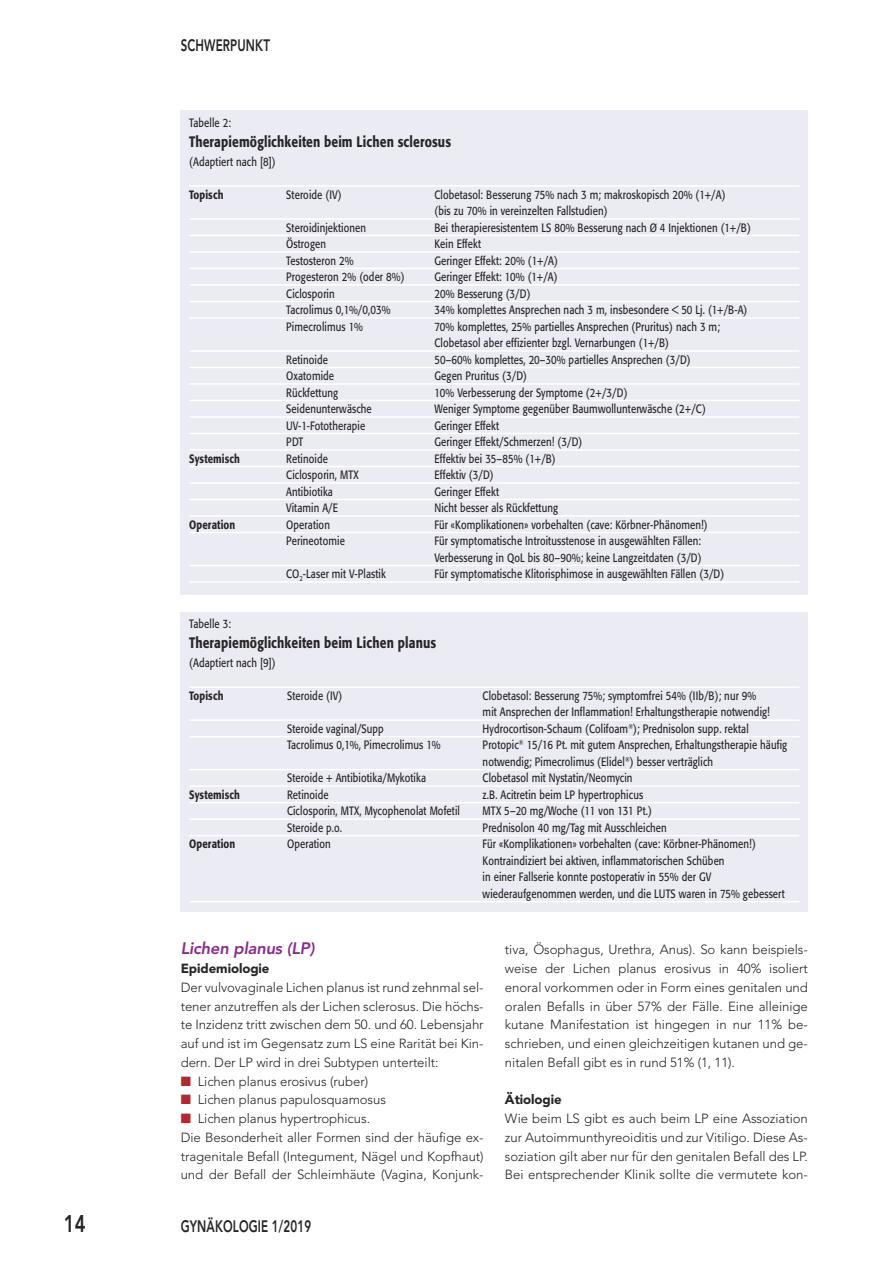
<style>
.page{position:relative;width:893px;height:1263px;background:#fff}
.page>*{position:absolute;margin:0;border:0;box-sizing:border-box;transform-origin:0 0}
.t1{font:800 24px "Avenir";color:#272526;scale:.77 1}
.t2{font:800 16.5px "Avenir";letter-spacing:.01em;color:#272526;scale:.7 1}
.t3{font:italic 800 16.5px "Avenir";letter-spacing:-.01em;color:#8b2a8b}
.t4{font:500 15px "Formata";letter-spacing:.01em;color:#272526;scale:.8 1}
.t5{font:300 13.2px/18.8px "Avenir";letter-spacing:-.005em;color:#272526;text-align:justify}
.t6{font:900 13.2px "Avenir";letter-spacing:-.005em;color:#272526}
.t7{font:12px/16.5px "Formata";letter-spacing:.01em;color:#272526;scale:.8 1}
.t8{font:500 12px "Formata";letter-spacing:.01em;color:#272526;scale:.8 1}
.s1{color:#b4272d}
</style>
<div class="page">
<div style="left:181px;top:111px;width:627px;height:484px;background:#ebebf4"></div>
<hr style="left:189px;top:185px;width:610px;height:2px;background:#fff">
<hr style="left:189px;top:218px;width:610px;height:2px;background:#fff">
<hr style="left:189px;top:235px;width:610px;height:1px;background:#fff">
<hr style="left:189px;top:251px;width:610px;height:2px;background:#fff">
<hr style="left:189px;top:268px;width:610px;height:1px;background:#fff">
<hr style="left:189px;top:284px;width:610px;height:2px;background:#fff">
<hr style="left:189px;top:301px;width:610px;height:1px;background:#fff">
<hr style="left:189px;top:317px;width:610px;height:2px;background:#fff">
<hr style="left:189px;top:350px;width:610px;height:2px;background:#fff">
<hr style="left:189px;top:367px;width:610px;height:1px;background:#fff">
<hr style="left:189px;top:383px;width:610px;height:2px;background:#fff">
<hr style="left:189px;top:400px;width:610px;height:1px;background:#fff">
<hr style="left:189px;top:416px;width:610px;height:2px;background:#fff">
<hr style="left:189px;top:433px;width:610px;height:1px;background:#fff">
<hr style="left:189px;top:449px;width:610px;height:2px;background:#fff">
<hr style="left:189px;top:466px;width:610px;height:1px;background:#fff">
<hr style="left:189px;top:482px;width:610px;height:2px;background:#fff">
<hr style="left:189px;top:499px;width:610px;height:1px;background:#fff">
<hr style="left:189px;top:515px;width:610px;height:2px;background:#fff">
<hr style="left:189px;top:532px;width:610px;height:1px;background:#fff">
<hr style="left:189px;top:565px;width:610px;height:1px;background:#fff">
<hr style="left:189px;top:581px;width:610px;height:2px;background:#fff">
<div style="left:181px;top:612px;width:627px;height:300px;background:#ebebf4"></div>
<hr style="left:189px;top:686px;width:610px;height:2px;background:#fff">
<hr style="left:189px;top:719px;width:610px;height:2px;background:#fff">
<hr style="left:189px;top:736px;width:610px;height:1px;background:#fff">
<hr style="left:189px;top:769px;width:610px;height:1px;background:#fff">
<hr style="left:189px;top:785px;width:610px;height:2px;background:#fff">
<hr style="left:189px;top:802px;width:610px;height:1px;background:#fff">
<hr style="left:189px;top:818px;width:610px;height:2px;background:#fff">
<hr style="left:189px;top:835px;width:610px;height:1px;background:#fff">
<hr style="left:189px;top:901px;width:610px;height:1px;background:#fff">
<h2 class="t2" style="left:181px;top:32px;width:129px">SCHWERPUNKT</h2>
<p class="t7" style="left:189px;top:116px;width:54px">Tabelle 2:</p>
<p class="t4" style="left:189px;top:135px;width:329px">Therapiemöglichkeiten beim Lichen sclerosus</p>
<p class="t7" style="left:189px;top:154px;width:110px">(Adaptiert nach [8])</p>
<p class="t8" style="left:189px;top:189px;width:44px">Topisch</p>
<p class="t7" style="left:286px;top:187px;width:71px">Steroide (IV)</p>
<p class="t7" style="left:434px;top:187px;width:365px">Clobetasol: Besserung 75% nach 3 m; makroskopisch 20% (1+/A) (bis zu 70% in vereinzelten Fallstudien)</p>
<p class="t7" style="left:286px;top:220px;width:101px">Steroidinjektionen</p>
<p class="t7" style="left:434px;top:220px;width:397px">Bei therapieresistentem LS 80% Besserung nach Ø 4 Injektionen (1+/B)</p>
<p class="t7" style="left:286px;top:237px;width:51px">Östrogen</p>
<p class="t7" style="left:434px;top:237px;width:60px">Kein Effekt</p>
<p class="t7" style="left:286px;top:253px;width:86px">Testosteron 2%</p>
<p class="t7" style="left:434px;top:253px;width:156px">Geringer Effekt: 20% (1+/A)</p>
<p class="t7" style="left:286px;top:270px;width:149px">Progesteron 2% (oder 8%)</p>
<p class="t7" style="left:434px;top:270px;width:155px">Geringer Effekt: 10% (1+/A)</p>
<p class="t7" style="left:286px;top:286px;width:62px">Ciclosporin</p>
<p class="t7" style="left:434px;top:286px;width:122px">20% Besserung (3/D)</p>
<p class="t7" style="left:286px;top:303px;width:132px">Tacrolimus 0,1%/0,03%</p>
<p class="t7" style="left:434px;top:303px;width:393px">34% komplettes Ansprechen nach 3 m, insbesondere &lt; 50 Lj. (1+/B-A)</p>
<p class="t7" style="left:286px;top:319px;width:97px">Pimecrolimus 1%</p>
<p class="t7" style="left:434px;top:319px;width:358px">70% komplettes, 25% partielles Ansprechen (Pruritus) nach 3 m;<br>Clobetasol aber effizienter bzgl. Vernarbungen (1+/B)</p>
<p class="t7" style="left:286px;top:352px;width:54px">Retinoide</p>
<p class="t7" style="left:434px;top:352px;width:322px">50–60% komplettes, 20–30% partielles Ansprechen (3/D)</p>
<p class="t7" style="left:286px;top:369px;width:61px">Oxatomide</p>
<p class="t7" style="left:434px;top:369px;width:117px">Gegen Pruritus (3/D)</p>
<p class="t7" style="left:286px;top:385px;width:66px">Rückfettung</p>
<p class="t7" style="left:434px;top:385px;width:243px">10% Verbesserung der Symptome (2+/3/D)</p>
<p class="t7" style="left:286px;top:402px;width:108px">Seidenunterwäsche</p>
<p class="t7" style="left:434px;top:402px;width:341px">Weniger Symptome gegenüber Baumwollunterwäsche (2+/C)</p>
<p class="t7" style="left:286px;top:418px;width:100px">UV-1-Fototherapie</p>
<p class="t7" style="left:434px;top:418px;width:82px">Geringer Effekt</p>
<p class="t7" style="left:286px;top:435px;width:23px">PDT</p>
<p class="t7" style="left:434px;top:435px;width:186px">Geringer Effekt/Schmerzen! (3/D)</p>
<p class="t8" style="left:189px;top:453px;width:65px">Systemisch</p>
<p class="t7" style="left:286px;top:451px;width:54px">Retinoide</p>
<p class="t7" style="left:434px;top:451px;width:153px">Effektiv bei 35–85% (1+/B)</p>
<p class="t7" style="left:286px;top:468px;width:92px">Ciclosporin, MTX</p>
<p class="t7" style="left:434px;top:468px;width:76px">Effektiv (3/D)</p>
<p class="t7" style="left:286px;top:484px;width:60px">Antibiotika</p>
<p class="t7" style="left:434px;top:484px;width:82px">Geringer Effekt</p>
<p class="t7" style="left:286px;top:501px;width:66px">Vitamin A/E</p>
<p class="t7" style="left:434px;top:501px;width:156px">Nicht besser als Rückfettung</p>
<p class="t8" style="left:189px;top:519px;width:59px">Operation</p>
<p class="t7" style="left:286px;top:517px;width:56px">Operation</p>
<p class="t7" style="left:434px;top:517px;width:343px">Für «Komplikationen» vorbehalten (cave: Körbner-Phänomen!)</p>
<p class="t7" style="left:286px;top:534px;width:75px">Perineotomie</p>
<p class="t7" style="left:434px;top:534px;width:335px">Für symptomatische Introitusstenose in ausgewählten Fällen:<br>Verbesserung in QoL bis 80–90%; keine Langzeitdaten (3/D)</p>
<p class="t7" style="left:286px;top:567px;width:126px">CO<sub>2</sub>-Laser mit V-Plastik</p>
<p class="t7" style="left:434px;top:567px;width:364px">Für symptomatische Klitorisphimose in ausgewählten Fällen (3/D)</p>
<p class="t7" style="left:189px;top:617px;width:54px">Tabelle 3:</p>
<p class="t4" style="left:189px;top:636px;width:310px">Therapiemöglichkeiten beim Lichen planus</p>
<p class="t7" style="left:189px;top:655px;width:110px">(Adaptiert nach [9])</p>
<p class="t8" style="left:189px;top:690px;width:44px">Topisch</p>
<p class="t7" style="left:287px;top:688px;width:71px">Steroide (IV)</p>
<p class="t7" style="left:483px;top:688px;width:361px">Clobetasol: Besserung 75%; symptomfrei 54% (IIb/B); nur 9% mit Ansprechen der Inflammation! Erhaltungstherapie notwendig!</p>
<p class="t7" style="left:287px;top:721px;width:123px">Steroide vaginal/Supp</p>
<p class="t7" style="left:483px;top:721px;width:334px">Hydrocortison-Schaum (Colifoam<sup>®</sup>); Prednisolon supp. rektal</p>
<p class="t7" style="left:287px;top:738px;width:193px">Tacrolimus 0,1%, Pimecrolimus 1%</p>
<p class="t7" style="left:483px;top:738px;width:382px">Protopic<sup>®</sup> 15/16 Pt. mit gutem Ansprechen, Erhaltungstherapie häufig notwendig; Pimecrolimus (Elidel<sup>®</sup>) besser verträglich</p>
<p class="t7" style="left:287px;top:771px;width:175px">Steroide + Antibiotika/Mykotika</p>
<p class="t7" style="left:483px;top:771px;width:189px">Clobetasol mit Nystatin/Neomycin</p>
<p class="t8" style="left:189px;top:789px;width:65px">Systemisch</p>
<p class="t7" style="left:287px;top:787px;width:54px">Retinoide</p>
<p class="t7" style="left:483px;top:787px;width:202px">z.B. Acitretin beim LP hypertrophicus</p>
<p class="t7" style="left:287px;top:804px;width:218px">Ciclosporin, MTX, Mycophenolat Mofetil</p>
<p class="t7" style="left:483px;top:804px;width:213px">MTX 5–20 mg/Woche (11 von 131 Pt.)</p>
<p class="t7" style="left:287px;top:820px;width:70px">Steroide p.o.</p>
<p class="t7" style="left:483px;top:820px;width:232px">Prednisolon 40 mg/Tag mit Ausschleichen</p>
<p class="t8" style="left:189px;top:839px;width:59px">Operation</p>
<p class="t7" style="left:287px;top:837px;width:56px">Operation</p>
<p class="t7" style="left:483px;top:837px;width:379px">Für «Komplikationen» vorbehalten (cave: Körbner-Phänomen!)<br>Kontraindiziert bei aktiven, inflammatorischen Schüben<br>in einer Fallserie konnte postoperativ in 55% der GV wiederaufgenommen werden, und die LUTS waren in 75% gebessert</p>
<h2 class="t3" style="left:181px;top:939px;width:135px">Lichen planus (LP)</h2>
<p class="t6" style="left:181px;top:957px;width:90px">Epidemiologie</p>
<p class="t5" style="left:181px;top:978px;width:304px">Der vulvovaginale Lichen planus ist rund zehnmal sel&shy;tener anzutreffen als der Lichen sclerosus. Die höchs&shy;te Inzidenz tritt zwischen dem 50. und 60. Lebensjahr auf und ist im Gegensatz zum LS eine Rarität bei Kin&shy;dern. Der LP wird in drei Subtypen unterteilt:</p>
<p class="t5" style="left:181px;top:1072px;width:189px"><span class="s1">■</span> Lichen planus erosivus (ruber)</p>
<p class="t5" style="left:181px;top:1090px;width:207px"><span class="s1">■</span> Lichen planus papulosquamosus</p>
<p class="t5" style="left:181px;top:1109px;width:304px;text-align:left"><span class="s1">■</span> Lichen planus hypertrophicus.<br>Die Besonderheit aller Formen sind der häufige ex&shy;tragenitale Befall (Integument, Nägel und Kopfhaut) und der Befall der Schleimhäute (Vagina, Konjunk-</p>
<h1 class="t1" style="left:64px;top:1205px;width:30px">14</h1>
<h2 class="t2" style="left:181px;top:1213px;width:188px">GYNÄKOLOGIE 1/2019</h2>
<p class="t5" style="left:505px;top:940px;width:304px">tiva, Ösophagus, Urethra, Anus). So kann beispiels&shy;weise der Lichen planus erosivus in 40% isoliert enoral vorkommen oder in Form eines genitalen und oralen Befalls in über 57% der Fälle. Eine alleinige kutane Manifestation ist hingegen in nur 11% be&shy;schrieben, und einen gleichzeitigen kutanen und ge&shy;nitalen Befall gibt es in rund 51% (1, 11).</p>
<p class="t6" style="left:505px;top:1088px;width:58px">Ätiologie</p>
<p class="t5" style="left:505px;top:1109px;width:304px">Wie beim LS gibt es auch beim LP eine Assoziation zur Autoimmunthyreoiditis und zur Vitiligo. Diese As&shy;soziation gilt aber nur für den genitalen Befall des LP.<br>Bei entsprechender Klinik sollte die vermutete kon-</p>
</div>
